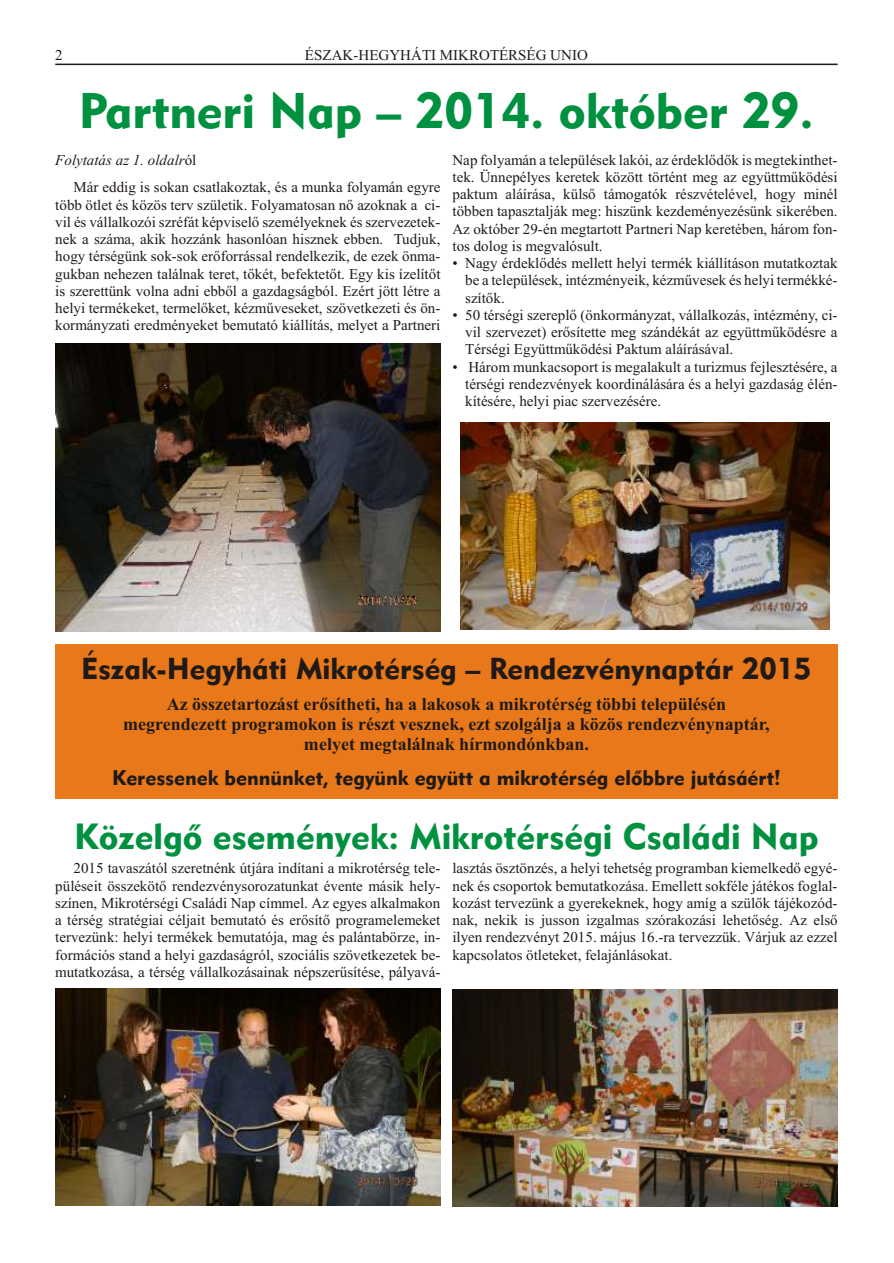
<style>
.page{position:relative;width:894px;height:1263px;background:#fff}
.page>*{position:absolute;margin:0;border:0;box-sizing:border-box;transform-origin:0 0}
.t1{font:49.5px "Geometric 415 Blk PFL";color:#009140}
.t2{font:36px "Geometric 415 Blk PFL";color:#009140}
.t3{font:30px "Geometric 415 Blk PFL";color:#1f1a17}
.t4{font:21px "Geometric 415 Blk PFL";color:#1f1a17}
.t5{font:700 18px/20.2px "Times New Roman";color:#1f1a17;text-align:center}
.t6{font:15px/17.2px "Times New Roman";color:#1f1a17;text-align:justify}
.s1{font-style:italic}
</style>
<div class="page">
<hr style="left:55px;top:64px;width:783px;height:1px;background:#1f1a17">
<img style="left:461px;top:422px;width:368px;height:208px">
<img style="left:55px;top:989px;width:385px;height:216px">
<img style="left:452px;top:989px;width:386px;height:217px">
<img style="left:55px;top:343px;width:385px;height:289px">
<div style="left:55px;top:645px;width:783px;height:154px;background:#e8781a"></div>
<p class="t6" style="left:55px;top:48px;width:9px">2</p>
<p class="t6" style="left:305px;top:48px;width:284px">ÉSZAK-HEGYHÁTI MIKROTÉRSÉG UNIO</p>
<h1 class="t1" style="left:79px;top:80px;width:736px">Part ne ri Nap – 2014. ok tó ber 29.</h1>
<p class="t6" style="left:74px;top:147px;width:368px;line-height:27.6px;text-indent:-18px"><span class="s1">Folyta tás az 1. ol dalr</span>ól<br>Már ed dig is so kan csat la koz tak, és a mun ka fo lya mán egyre</p>
<p class="t6" style="left:55px;top:197px;width:387px">több ötlet és kö zös terv szü le tik. Fo lya ma to san nõ azok nak a ci - vil és vál lal ko zói szré fát kép vi se lõ sze mé lyek nek és szer ve ze tek&shy;nek a szá ma, akik hoz zánk hason ló an hisz nek eb ben. Tud juk, hogy tér sé günk sok-sok erõ for rás sal ren del ke zik, de ezek ön ma - guk ban ne he zen ta lál nak te ret, tõ két, be fek te tõt. Egy kis íze lí tõt is sze rettünk volna adni eb bõl a gaz dag ság ból. Ezért jött létre a he lyi ter mé ke ket, ter me lõ ket, kéz mû ve se ket, szö vet ke ze ti és ön - kor mány za ti ered mé nye ket be mu ta tó ki ál lí tás, me lyet a Part ne ri</p>
<p class="t6" style="left:452px;top:153px;width:387px">Nap fo lya mán a te le pü lé sek lakói, az érdeklõdõk is meg te kint het - tek. Ünnepélyes keretek között történt meg az együttmû kö dé si paktum aláírása, külsõ támogatók részvételével, hogy minél többen tapasztalják meg: hiszünk kezdeményezésünk sikerében.<br>Az ok tó ber 29-én meg tar tott Part ne ri Nap ke re té ben, há rom fon - tos do log is meg va ló sult.</p>
<p class="t6" style="left:465px;top:256px;width:374px;text-indent:-13px">• Nagy ér dek lõ dés mel lett he lyi ter mék ki ál lí tá son mu tat koz tak be a te le pü lé sek, in téz mé nye ik, kéz mû ve sek és he lyi ter mék ké - szí tõk.</p>
<p class="t6" style="left:465px;top:308px;width:374px;text-indent:-13px">• 50 tér sé gi sze rep lõ (ön kor mány zat, vál lal ko zás, in téz mény, ci - vil szer ve zet) erõ sí tet te meg szán dé kát az együtt mû kö dés re a Tér sé gi Együtt mû kö dé si Pak tum alá írá sá val.</p>
<p class="t6" style="left:465px;top:359px;width:374px;text-indent:-13px">• Há rom mun ka cso port is meg ala kult a tu riz mus fej lesz té sé re, a tér sé gi ren dez vé nyek ko or di ná lá sá ra és a he lyi gaz da ság élén - kí té sé re, he lyi piac szer ve zé sé re.</p>
<h3 class="t3" style="left:81px;top:650px;width:732px">Észak-Hegy há ti Mik ro tér ség – Ren dez vény nap tár 2015</h3>
<p class="t5" style="left:123px;top:696px;width:648px">Az össze tar to zást erõ sít he ti, ha a la ko sok a mik ro tér ség töb bi te le pü lé sén<br>meg ren de zett prog ra mo kon is részt vesz nek, ezt szol gál ja a kö zös ren dez vény nap tár, me lyet meg ta lál nak hír mon dónk ban.</p>
<h3 class="t4" style="left:112px;top:765px;width:670px">Ke res se nek ben nün ket, te gyünk együtt a mik rotér ség elõbb re ju tá sá ért!</h3>
<h2 class="t2" style="left:74px;top:815px;width:746px">Kö zel gõ ese mé nyek: Mik ro tér sé gi Csa lá di Nap</h2>
<p class="t6" style="left:55px;top:861px;width:387px;text-indent:18px">2015 ta va szá tól sze ret nénk út já ra in dí ta ni a mik ro tér ség te le - pü lé se it össze kö tõ ren dez vény so ro zat un kat éven te má sik hely&shy;szí nen, Mik rotér sé gi Csa lá di Nap cím mel. Az egyes al kal ma kon a tér ség stra té gi ai cél ja it be mu ta tó és erõ sí tõ prog ram ele me ket ter ve zünk: he lyi ter mé kek be mu ta tó ja, mag és pa lán ta bör ze, in - for má ci ós stand a he lyi gaz da ság ról, szo ci á lis szö vet ke ze tek be - mu tat ko zá sa, a tér ség vál lal ko zá sa i nak nép sze rû sí té se, pá lya vá -</p>
<p class="t6" style="left:452px;top:861px;width:387px">lasz tás ösz tön zés, a he lyi te het ség prog ram ban ki emel ke dõ egyé - nek és cso por tok be mu tat ko zá sa. Emel lett sok fé le já té kos fog lal - ko zást ter ve zünk a gye re kek nek, hogy amíg a szü lõk tá jé ko zód - nak, ne kik is jus son izgal mas szórakozási lehetõség. Az elsõ ilyen rendezvényt 2015. május 16.-ra tervezzük. Várjuk az ezzel kapcsolatos ötleteket, felajánlásokat.</p>
</div>
